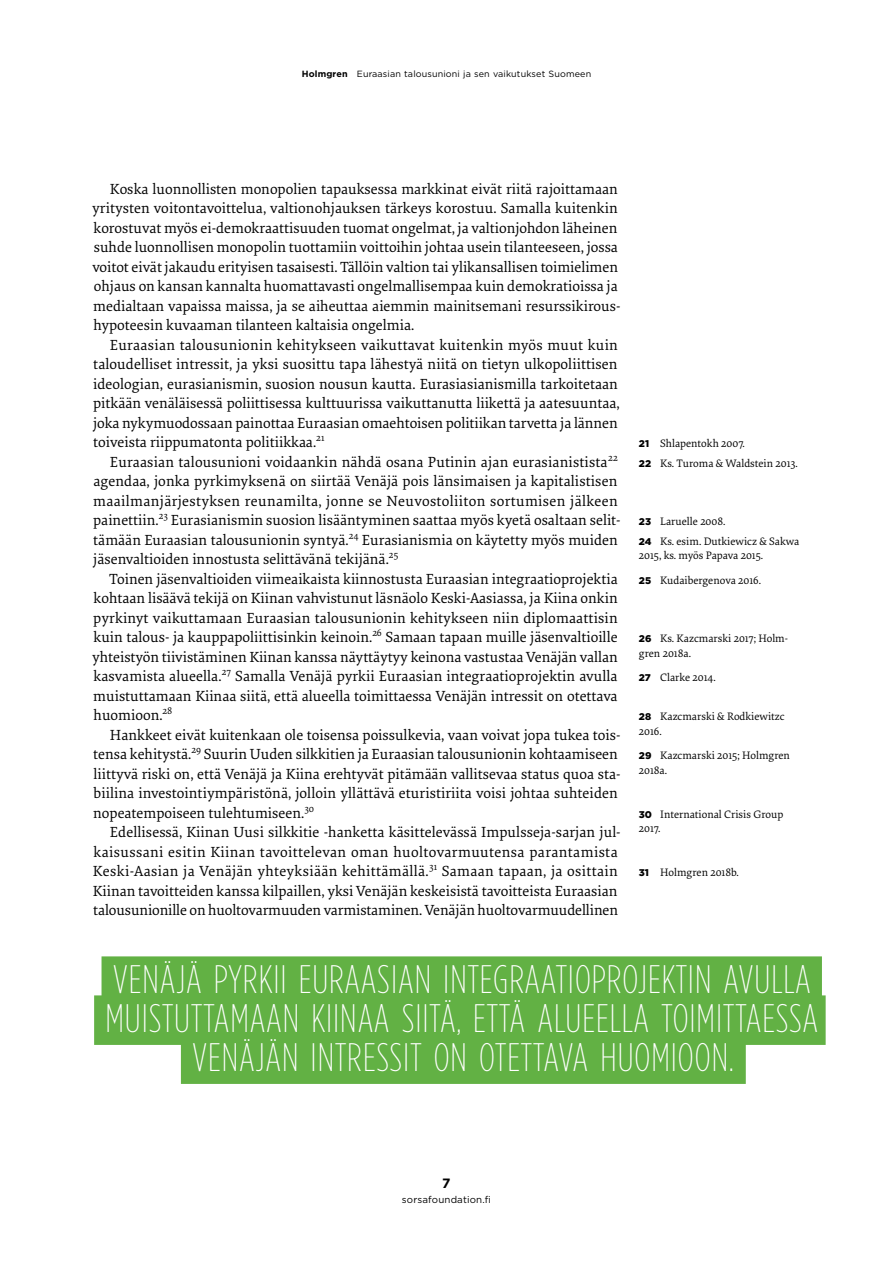
<style>
.page{position:relative;width:893px;height:1263px;background:#fff}
.page>*{position:absolute;margin:0;border:0;box-sizing:border-box;transform-origin:0 0}
.t1{font:200 39.75px/39px "Gotham Condensed";letter-spacing:.025em;color:#fff;text-align:center}
.t2{font:15.3px/19.5px "Elena Basic";color:#000}
.t3{font:700 13.5px "Gotham";color:#000}
.t4{font:11.25px/14.7px "Elena Basic";color:#000}
.t5{font:9.75px "Gotham";letter-spacing:.015em;color:#000}
.t6{font:9px "Gotham";letter-spacing:.015em;color:#000}
.s1{font-weight:700}
.s2{font-family:"Gotham";font-weight:900;font-size:9.75px}
</style>
<div class="page">
<div style="left:102px;top:956px;width:720px;height:50px;background:#62b144"></div>
<div style="left:94px;top:995px;width:732px;height:50px;background:#62b144"></div>
<div style="left:181px;top:1034px;width:565px;height:50px;background:#62b144"></div>
<p class="t6" style="left:302px;top:68px;width:291px"><span class="s1">Holmgren</span> Euraasian talousunioni ja sen vaikutukset Suomeen</p>
<p class="t2" style="left:92px;top:178px;width:530px;text-indent:18px">Koska luonnollisten monopolien tapauksessa markkinat eivät riitä rajoittamaan yritysten voitontavoittelua, valtionohjauksen tärkeys korostuu. Samalla kuitenkin korostuvat myös ei-demokraattisuuden tuomat ongelmat, ja valtionjohdon läheinen suhde luonnollisen monopolin tuottamiin voittoihin johtaa usein tilanteeseen, jossa voitot eivät jakaudu erityisen tasaisesti. Tällöin valtion tai ylikansallisen toimielimen ohjaus on kansan kannalta huomattavasti ongelmallisempaa kuin demokratioissa ja medialtaan vapaissa maissa, ja se aiheuttaa aiemmin mainitsemani resurssikirous&shy;hypoteesin kuvaaman tilanteen kaltaisia ongelmia.</p>
<p class="t2" style="left:93px;top:334px;width:528px;text-indent:17px">Euraasian talousunionin kehitykseen vaikuttavat kuitenkin myös muut kuin taloudelliset intressit, ja yksi suosittu tapa lähestyä niitä on tietyn ulkopoliittisen ideologian, eurasianismin, suosion nousun kautta. Eurasiasianismilla tarkoitetaan pitkään venäläisessä poliittisessa kulttuurissa vaikuttanutta liikettä ja aatesuuntaa, joka nykymuodossaan painottaa Euraasian omaehtoisen politiikan tarvetta ja lännen toiveista riippumatonta politiikkaa.<sup>21</sup></p>
<p class="t2" style="left:93px;top:451px;width:529px;text-indent:17px">Euraasian talousunioni voidaankin nähdä osana Putinin ajan eurasianistista<sup>22 </sup>agendaa, jonka pyrkimyksenä on siirtää Venäjä pois länsimaisen ja kapitalistisen maailmanjärjestyksen reunamilta, jonne se Neuvostoliiton sortumisen jälkeen painettiin.<sup>23</sup> Eurasianismin suosion lisääntyminen saattaa myös kyetä osaltaan selit&shy;tämään Euraasian talousunionin syntyä.<sup>24</sup> Eurasianismia on käytetty myös muiden jäsenvaltioiden innostusta selittävänä tekijänä.<sup>25</sup></p>
<p class="t2" style="left:92px;top:568px;width:527px;text-align:justify;text-indent:17px">Toinen jäsenvaltioiden viimeaikaista kiinnostusta Euraasian integraatioprojektia kohtaan lisäävä tekijä on Kiinan vahvistunut läsnäolo Keski-Aasiassa, ja Kiina onkin pyrkinyt vaikuttamaan Euraasian talousunionin kehitykseen niin diplomaattisin kuin talous- ja kauppapoliittisinkin keinoin.<sup>26</sup> Samaan tapaan muille jäsenvaltioille yhteistyön tiivistäminen Kiinan kanssa näyttäytyy keinona vastustaa Venäjän vallan kasvamista alueella.<sup>27</sup> Samalla Venäjä pyrkii Euraasian integraatioprojektin avulla muistuttamaan Kiinaa siitä, että alueella toimittaessa Venäjän intressit on otettava huomioon.<sup>28</sup></p>
<p class="t2" style="left:93px;top:724px;width:529px;text-indent:17px">Hankkeet eivät kuitenkaan ole toisensa poissulkevia, vaan voivat jopa tukea tois&shy;tensa kehitystä.<sup>29</sup> Suurin Uuden silkkitien ja Euraasian talousunionin kohtaamiseen liittyvä riski on, että Venäjä ja Kiina erehtyvät pitämään vallitsevaa status quoa sta&shy;biilina investointiympäristönä, jolloin yllättävä eturistiriita voisi johtaa suhteiden nopeatempoiseen tulehtumiseen.<sup>30</sup></p>
<p class="t2" style="left:93px;top:822px;width:529px;text-indent:17px">Edellisessä, Kiinan Uusi silkkitie -hanketta käsittelevässä Impulsseja-sarjan jul&shy;kaisussani esitin Kiinan tavoittelevan oman huoltovarmuutensa parantamista Keski-Aasian ja Venäjän yhteyksiään kehittämällä.<sup>31</sup> Samaan tapaan, ja osittain Kiinan tavoitteiden kanssa kilpaillen, yksi Venäjän keskeisistä tavoitteista Euraasian talousunionille on huoltovarmuuden varmistaminen. Venäjän huoltovarmuudellinen</p>
<p class="t4" style="left:639px;top:433px;width:160px;line-height:19.5px"><span class="s2">21</span> Shlapentokh 2007.<br><span class="s2">22</span> Ks. Turoma &amp; Waldstein 2013.</p>
<p class="t4" style="left:639px;top:511px;width:162px;line-height:19.5px"><span class="s2">23</span> Laruelle 2008.<br><span class="s2">24</span> Ks. esim. Dutkiewicz &amp; Sakwa</p>
<p class="t4" style="left:639px;top:543px;width:126px;line-height:24.3px">2015, ks. myös Papava 2015.<br><span class="s2">25</span> Kudaibergenova 2016.</p>
<p class="t4" style="left:639px;top:630px;width:151px"><span class="s2">26</span> Ks. Kazcmarski 2017; Holm&shy;gren 2018a.</p>
<p class="t4" style="left:639px;top:669px;width:78px"><span class="s2">27</span> Clarke 2014.</p>
<p class="t4" style="left:639px;top:708px;width:147px"><span class="s2">28</span> Kazcmarski &amp; Rodkiewitzc<br>2016.</p>
<p class="t4" style="left:639px;top:747px;width:153px"><span class="s2">29</span> Kazcmarski 2015; Holmgren<br>2018a.</p>
<p class="t4" style="left:639px;top:806px;width:146px"><span class="s2">30</span> International Crisis Group<br>2017.</p>
<p class="t4" style="left:639px;top:864px;width:102px"><span class="s2">31</span> Holmgren 2018b.</p>
<h1 class="t1" style="left:105px;top:959px;width:714px">VENÄJÄ PYRKII EURAASIAN INTEGRAATIOPROJEKTIN AVULLA<br>MUISTUTTAMAAN KIINAA SIITÄ, ETTÄ ALUEELLA TOIMITTAESSA<br>VENÄJÄN INTRESSIT ON OTETTAVA HUOMIOON.</h1>
<p class="t3" style="left:442px;top:1174px;width:10px">7</p>
<p class="t5" style="left:402px;top:1193px;width:91px">sorsafoundation.fi</p>
</div>
